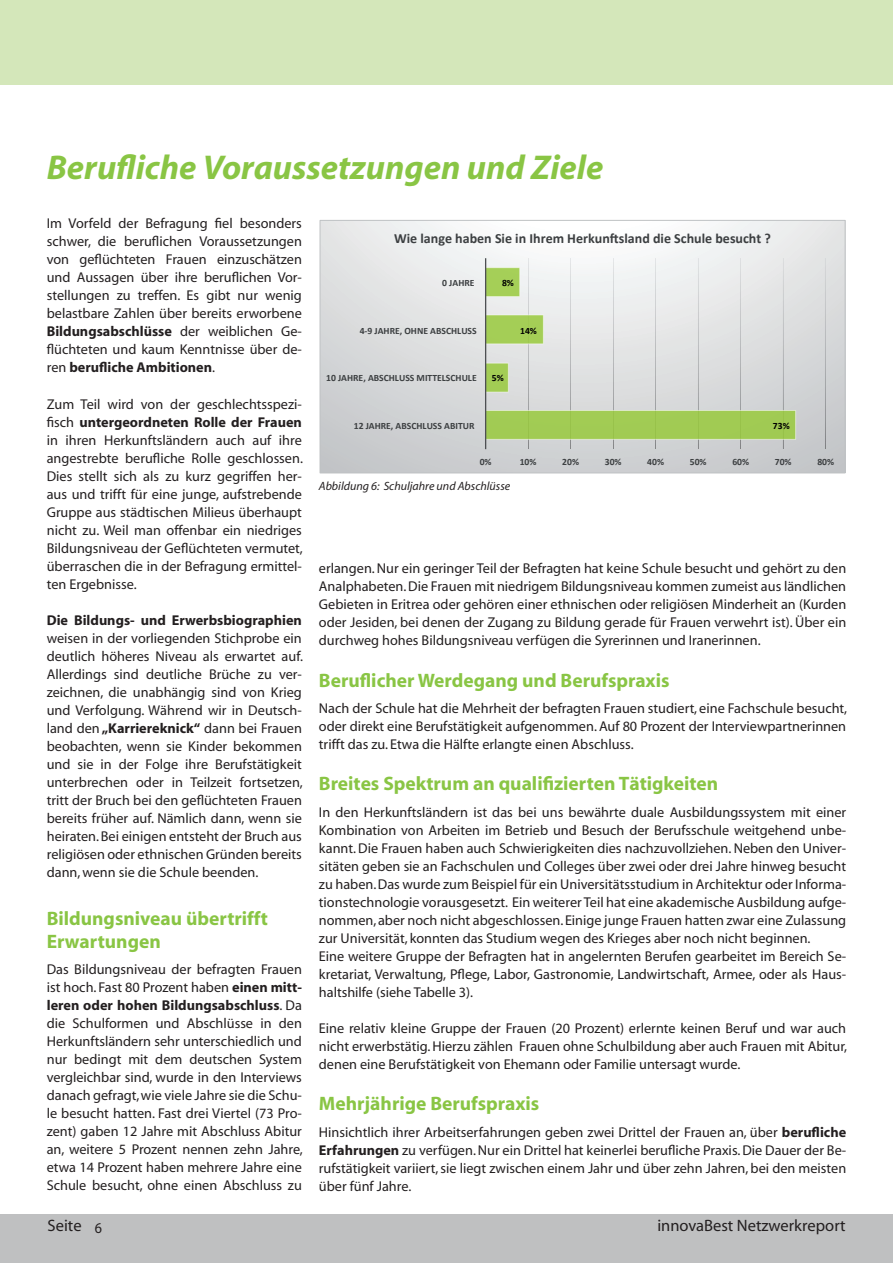
<style>
.page{position:relative;width:893px;height:1263px;background:#fff}
.page>*{position:absolute;margin:0;border:0;box-sizing:border-box;transform-origin:0 0}
.t1{font:italic 700 34.5px "Myriad";color:#89c544}
.t2{font:700 19.5px/23.4px "Myriad";color:#89c544}
.t3{font:16.5px "Myriad";color:#231f20}
.t4{font:14.25px/18px "Myriad";color:#231f20;text-align:justify}
.t5{font:700 14.25px "Myriad";color:#231f20}
.t6{font:700 13.95px "Calibri";color:#3c3f41}
.t7{font:italic 12px "Myriad";color:#231f20}
.t8{font:700 9.6px "Calibri";color:#3c3f41}
.t9{font:700 9.6px "Calibri";color:#000}
.s1{font-weight:700}
</style>
<div class="page">
<div style="left:0;top:0;width:893px;height:84px;background:#d4e7ba"></div>
<div style="left:0;top:1214px;width:893px;height:49px;background:#bfc0c1"></div>
<div style="left:320px;top:220px;width:525px;height:253px;background:linear-gradient(to bottom,#f3f3f3,#c5c7c9)"></div>
<img style="left:528px;top:258px;width:298px;height:191px">
<svg style="left:486px;top:267px;width:310px;height:173px;background:#d3dec3"></svg>
<hr style="left:485px;top:258px;width:1px;height:191px;background:#4e5053">
<div style="left:320px;top:220px;width:525px;height:253px;border:1px solid #bfc2c4"></div>
<h1 class="t1" style="left:47px;top:150px;width:558px">Berufliche Voraussetzungen und Ziele</h1>
<p class="t4" style="left:47px;top:214px;width:257px">Im Vorfeld der Befragung fiel besonders schwer, die beruflichen Voraussetzungen von geflüchteten Frauen einzuschätzen und Aussagen über ihre beruflichen Vor&shy;stellungen zu treffen. Es gibt nur wenig belastbare Zahlen über bereits erworbene <span class="s1">Bildungsabschlüsse</span> der weiblichen Ge&shy;flüchteten und kaum Kenntnisse über de&shy;ren <span class="s1">berufliche Ambitionen</span>.</p>
<p class="t4" style="left:47px;top:396px;width:258px">Zum Teil wird von der geschlechtsspezi&shy;fisch <span class="s1">untergeordneten Rolle der Frauen </span>in ihren Herkunftsländern auch auf ihre angestrebte berufliche Rolle geschlossen.<br>Dies stellt sich als zu kurz gegriffen her&shy;aus und trifft für eine junge, aufstrebende Gruppe aus städtischen Milieus überhaupt nicht zu. Weil man offenbar ein niedriges Bildungsniveau der Geflüchteten vermutet, überraschen die in der Befragung ermittel&shy;ten Ergebnisse.</p>
<p class="t5" style="left:47px;top:613px;width:257px">Die Bildungs- und Erwerbsbiographien</p>
<p class="t4" style="left:47px;top:630px;width:258px">weisen in der vorliegenden Stichprobe ein deutlich höheres Niveau als erwartet auf.<br>Allerdings sind deutliche Brüche zu ver&shy;zeichnen, die unabhängig sind von Krieg und Verfolgung. Während wir in Deutsch&shy;land den <span class="s1">„Karriereknick“</span> dann bei Frauen beobachten, wenn sie Kinder bekommen und sie in der Folge ihre Berufstätigkeit unterbrechen oder in Teilzeit fortsetzen, tritt der Bruch bei den geflüchteten Frauen bereits früher auf. Nämlich dann, wenn sie heiraten. Bei einigen entsteht der Bruch aus religiösen oder ethnischen Gründen bereits dann, wenn sie die Schule beenden.</p>
<h2 class="t2" style="left:47px;top:907px;width:223px">Bildungsniveau übertrifft<br>Erwartungen</h2>
<p class="t4" style="left:47px;top:961px;width:258px">Das Bildungsniveau der befragten Frauen ist hoch. Fast 80 Prozent haben <span class="s1">einen mitt&shy;leren oder hohen Bildungsabschluss</span>. Da die Schulformen und Abschlüsse in den Herkunftsländern sehr unterschiedlich und nur bedingt mit dem deutschen System vergleichbar sind, wurde in den Interviews danach gefragt, wie viele Jahre sie die Schu&shy;le besucht hatten. Fast drei Viertel (73 Pro&shy;zent) gaben 12 Jahre mit Abschluss Abitur an, weitere 5 Prozent nennen zehn Jahre, etwa 14 Prozent haben mehrere Jahre eine Schule besucht, ohne einen Abschluss zu</p>
<p class="t6" style="left:394px;top:229px;width:378px">Wie lange haben Sie in Ihrem HerkunKsland die Schule besucht ?</p>
<p class="t9" style="left:502px;top:277px;width:13px">8%</p>
<p class="t8" style="left:442px;top:277px;width:34px">0 JAHRE</p>
<p class="t9" style="left:520px;top:324px;width:18px">14%</p>
<p class="t8" style="left:360px;top:324px;width:119px">4--‐9 JAHRE, OHNE ABSCHLUSS</p>
<p class="t9" style="left:492px;top:372px;width:13px">5%</p>
<p class="t8" style="left:326px;top:372px;width:152px">10 JAHRE, ABSCHLUSS MITTELSCHULE</p>
<p class="t9" style="left:773px;top:420px;width:18px">73%</p>
<p class="t8" style="left:354px;top:420px;width:122px">12 JAHRE, ABSCHLUSS ABITUR</p>
<p class="t8" style="left:480px;top:456px;width:13px">0%</p>
<p class="t8" style="left:520px;top:456px;width:18px">10%</p>
<p class="t8" style="left:562px;top:456px;width:18px">20%</p>
<p class="t8" style="left:605px;top:456px;width:18px">30%</p>
<p class="t8" style="left:647px;top:456px;width:18px">40%</p>
<p class="t8" style="left:690px;top:456px;width:18px">50%</p>
<p class="t8" style="left:732px;top:456px;width:18px">60%</p>
<p class="t8" style="left:775px;top:456px;width:18px">70%</p>
<p class="t8" style="left:817px;top:456px;width:18px">80%</p>
<p class="t7" style="left:319px;top:480px;width:193px">Abbildung 6: Schuljahre und Abschlüsse</p>
<p class="t4" style="left:319px;top:560px;width:529px">erlangen. Nur ein geringer Teil der Befragten hat keine Schule besucht und gehört zu den Analphabeten. Die Frauen mit niedrigem Bildungsniveau kommen zumeist aus ländlichen Gebieten in Eritrea oder gehören einer ethnischen oder religiösen Minderheit an (Kurden oder Jesiden, bei denen der Zugang zu Bildung gerade für Frauen verwehrt ist). Über ein durchweg hohes Bildungsniveau verfügen die Syrerinnen und Iranerinnen.</p>
<h2 class="t2" style="left:319px;top:669px;width:352px">Beruflicher Werdegang und Berufspraxis</h2>
<p class="t4" style="left:319px;top:700px;width:530px">Nach der Schule hat die Mehrheit der befragten Frauen studiert, eine Fachschule besucht, oder direkt eine Berufstätigkeit aufgenommen. Auf 80 Prozent der Interviewpartnerinnen trifft das zu. Etwa die Hälfte erlangte einen Abschluss.</p>
<h2 class="t2" style="left:319px;top:773px;width:401px">Breites Spektrum an qualifizierten Tätigkeiten</h2>
<p class="t4" style="left:319px;top:804px;width:529px;text-align:left">In den Herkunftsländern ist das bei uns bewährte duale Ausbildungssystem mit einer Kombination von Arbeiten im Betrieb und Besuch der Berufsschule weitgehend unbe&shy;kannt. Die Frauen haben auch Schwierigkeiten dies nachzuvollziehen. Neben den Univer&shy;sitäten geben sie an Fachschulen und Colleges über zwei oder drei Jahre hinweg besucht zu haben. Das wurde zum Beispiel für ein Universitätsstudium in Architektur oder Informa&shy;tionstechnologie vorausgesetzt. Ein weiterer Teil hat eine akademische Ausbildung aufge&shy;nommen, aber noch nicht abgeschlossen. Einige junge Frauen hatten zwar eine Zulassung zur Universität, konnten das Studium wegen des Krieges aber noch nicht beginnen.<br>Eine weitere Gruppe der Befragten hat in angelernten Berufen gearbeitet im Bereich Se&shy;kretariat, Verwaltung, Pflege, Labor, Gastronomie, Landwirtschaft, Armee, oder als Haus&shy;haltshilfe (siehe Tabelle 3).</p>
<p class="t4" style="left:319px;top:1020px;width:530px">Eine relativ kleine Gruppe der Frauen (20 Prozent) erlernte keinen Beruf und war auch nicht erwerbstätig. Hierzu zählen Frauen ohne Schulbildung aber auch Frauen mit Abitur, denen eine Berufstätigkeit von Ehemann oder Familie untersagt wurde.</p>
<h2 class="t2" style="left:319px;top:1093px;width:222px">Mehrjährige Berufspraxis</h2>
<p class="t4" style="left:319px;top:1124px;width:529px">Hinsichtlich ihrer Arbeitserfahrungen geben zwei Drittel der Frauen an, über <span class="s1">berufliche Erfahrungen</span> zu verfügen. Nur ein Drittel hat keinerlei berufliche Praxis. Die Dauer der Be&shy;rufstätigkeit variiert, sie liegt zwischen einem Jahr und über zehn Jahren, bei den meisten über fünf Jahre.</p>
<p class="t3" style="left:48px;top:1217px;width:56px">Seite <sub>6</sub></p>
<p class="t3" style="left:657px;top:1217px;width:190px">innovaBest Netzwerkreport</p>
</div>
